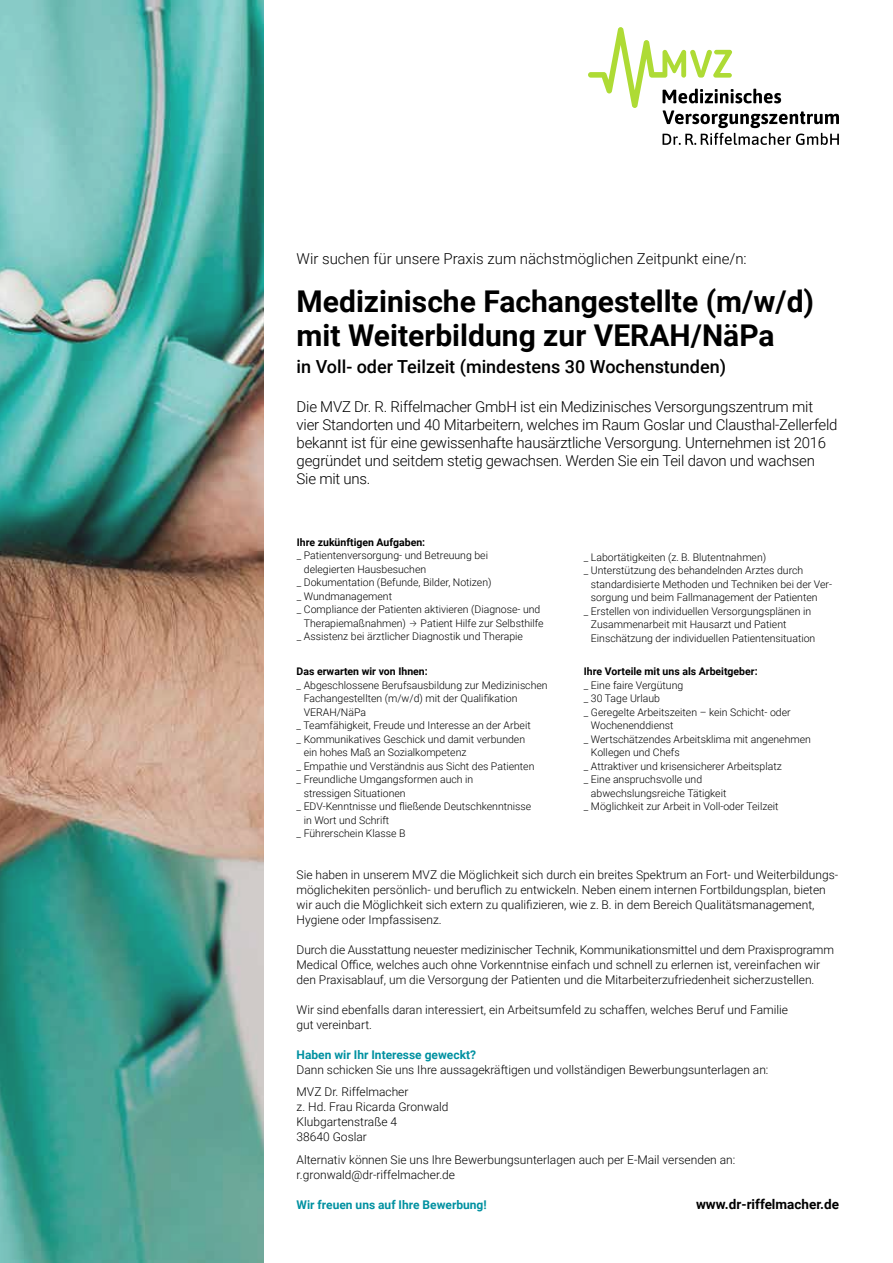
<style>
.page{position:relative;width:893px;height:1263px;background:#fff}
.page>*{position:absolute;margin:0;border:0;box-sizing:border-box;transform-origin:0 0}
.t1{font:700 30px/34.5px "Roboto";color:#000}
.t2{font:500 18px "Roboto";color:#000}
.t3{font:300 15px/18px "Roboto";letter-spacing:-.015em;color:#000}
.t4{font:700 13.5px "Roboto";color:#000}
.t5{font:300 12px/15px "Roboto";color:#000}
.t6{font:700 12px "Roboto";color:#0091a1}
.t7{font:300 10.5px "Roboto";color:#000}
.t8{font:700 10.5px "Roboto";color:#000}
.s1{font-family:"Fira Sans";font-weight:200}
</style>
<div class="page">
<img style="left:0;top:0;width:264px;height:1263px">
<svg style="left:588px;top:27px;width:251px;height:118px"></svg>
<h3 class="t3" style="left:297px;top:250px;width:452px">Wir suchen für unsere Praxis zum nächstmöglichen Zeitpunkt eine/n:</h3>
<h1 class="t1" style="left:297px;top:283px;width:519px">Medizinische Fachangestellte (m/w/d) mit Weiterbildung zur VERAH/NäPa</h1>
<h2 class="t2" style="left:297px;top:354px;width:431px">in Voll- oder Teilzeit (mindestens 30 Wochenstunden)</h2>
<p class="t3" style="left:297px;top:397px;width:542px">Die MVZ Dr. R. Riffelmacher GmbH ist ein Medizinisches Versorgungszentrum mit vier Standorten und 40 Mitarbeitern, welches im Raum Goslar und Clausthal-Zellerfeld bekannt ist für eine gewissenhafte hausärztliche Versorgung. Unternehmen ist 2016 gegründet und seitdem stetig gewachsen. Werden Sie ein Teil davon und wachsen Sie mit uns.</p>
<p class="t8" style="left:297px;top:535px;width:130px">Ihre zukünftigen Aufgaben:</p>
<p class="t7" style="left:297px;top:548px;width:193px">_ Patientenversorgung- und Betreuung bei</p>
<p class="t7" style="left:304px;top:562px;width:124px">delegierten Hausbesuchen</p>
<p class="t7" style="left:297px;top:575px;width:196px">_ Dokumentation (Befunde, Bilder, Notizen)</p>
<p class="t7" style="left:297px;top:589px;width:97px">_ Wundmanagement</p>
<p class="t7" style="left:297px;top:602px;width:245px">_ Compliance der Patienten aktivieren (Diagnose- und</p>
<p class="t7" style="left:304px;top:616px;width:241px">Therapiemaßnahmen) <span class="s1">→</span> Patient Hilfe zur Selbsthilfe</p>
<p class="t7" style="left:297px;top:629px;width:228px">_ Assistenz bei ärztlicher Diagnostik und Therapie</p>
<p class="t8" style="left:297px;top:664px;width:133px">Das erwarten wir von Ihnen:</p>
<p class="t7" style="left:297px;top:677px;width:253px">_ Abgeschlossene Berufsausbildung zur Medizinischen</p>
<p class="t7" style="left:304px;top:691px;width:215px">Fachangestellten (m/w/d) mit der Qualifikation</p>
<p class="t7" style="left:304px;top:704px;width:64px">VERAH/NäPa</p>
<p class="t7" style="left:297px;top:718px;width:236px">_ Teamfähigkeit, Freude und Interesse an der Arbeit</p>
<p class="t7" style="left:297px;top:731px;width:230px">_ Kommunikatives Geschick und damit verbunden</p>
<p class="t7" style="left:304px;top:745px;width:164px">ein hohes Maß an Sozialkompetenz</p>
<p class="t7" style="left:297px;top:758px;width:239px">_ Empathie und Verständnis aus Sicht des Patienten</p>
<p class="t7" style="left:297px;top:772px;width:178px">_ Freundliche Umgangsformen auch in</p>
<p class="t7" style="left:304px;top:785px;width:103px">stressigen Situationen</p>
<p class="t7" style="left:297px;top:799px;width:236px">_ EDV-Kenntnisse und fließende Deutschkenntnisse</p>
<p class="t7" style="left:304px;top:813px;width:87px">in Wort und Schrift</p>
<p class="t7" style="left:297px;top:826px;width:111px">_ Führerschein Klasse B</p>
<p class="t7" style="left:584px;top:550px;width:184px">_ Labortätigkeiten (z. B. Blutentnahmen)</p>
<p class="t7" style="left:584px;top:563px;width:221px">_ Unterstützung des behandelnden Arztes durch</p>
<p class="t7" style="left:591px;top:577px;width:243px">standardisierte Methoden und Techniken bei der Ver-</p>
<p class="t7" style="left:591px;top:590px;width:228px">sorgung und beim Fallmanagement der Patienten</p>
<p class="t7" style="left:584px;top:604px;width:229px">_ Erstellen von individuellen Versorgungsplänen in</p>
<p class="t7" style="left:591px;top:617px;width:197px">Zusammenarbeit mit Hausarzt und Patient</p>
<p class="t7" style="left:591px;top:631px;width:226px">Einschätzung der individuellen Patientensituation</p>
<p class="t8" style="left:584px;top:664px;width:175px">Ihre Vorteile mit uns als Arbeitgeber:</p>
<p class="t7" style="left:584px;top:678px;width:101px">_ Eine faire Vergütung</p>
<p class="t7" style="left:584px;top:691px;width:78px">_ 30 Tage Urlaub</p>
<p class="t7" style="left:584px;top:705px;width:208px">_ Geregelte Arbeitszeiten – kein Schicht- oder</p>
<p class="t7" style="left:591px;top:718px;width:84px">Wochenenddienst</p>
<p class="t7" style="left:584px;top:732px;width:229px">_ Wertschätzendes Arbeitsklima mit angenehmen</p>
<p class="t7" style="left:591px;top:745px;width:90px">Kollegen und Chefs</p>
<p class="t7" style="left:584px;top:759px;width:199px">_ Attraktiver und krisensicherer Arbeitsplatz</p>
<p class="t7" style="left:584px;top:772px;width:120px">_ Eine anspruchsvolle und</p>
<p class="t7" style="left:591px;top:786px;width:137px">abwechslungsreiche Tätigkeit</p>
<p class="t7" style="left:584px;top:799px;width:196px">_ Möglichkeit zur Arbeit in Voll-oder Teilzeit</p>
<p class="t5" style="left:297px;top:867px;width:543px">Sie haben in unserem MVZ die Möglichkeit sich durch ein breites Spektrum an Fort- und Weiterbildungs&shy;möglichekiten persönlich- und beruflich zu entwickeln. Neben einem internen Fortbildungsplan, bieten wir auch die Möglichkeit sich extern zu qualifizieren, wie z. B. in dem Bereich Qualitätsmanagement, Hygiene oder Impfassisenz.</p>
<p class="t5" style="left:297px;top:942px;width:539px">Durch die Ausstattung neuester medizinischer Technik, Kommunikationsmittel und dem Praxisprogramm<br>Medical Office, welches auch ohne Vorkenntnise einfach und schnell zu erlernen ist, vereinfachen wir den Praxisablauf, um die Versorgung der Patienten und die Mitarbeiterzufriedenheit sicherzustellen.</p>
<p class="t5" style="left:297px;top:1002px;width:493px">Wir sind ebenfalls daran interessiert, ein Arbeitsumfeld zu schaffen, welches Beruf und Familie gut vereinbart.</p>
<p class="t6" style="left:297px;top:1046px;width:181px">Haben wir Ihr Interesse geweckt?</p>
<p class="t5" style="left:297px;top:1058px;width:473px;line-height:22.5px">Dann schicken Sie uns Ihre aussagekräftigen und vollständigen Bewerbungsunterlagen an:<br>MVZ Dr. Riffelmacher</p>
<p class="t5" style="left:297px;top:1099px;width:154px">z. Hd. Frau Ricarda Gronwald<br>Klubgartenstraße 4<br>38640 Goslar</p>
<p class="t5" style="left:297px;top:1152px;width:440px">Alternativ können Sie uns Ihre Bewerbungsunterlagen auch per E-Mail versenden an: r.gronwald@dr-riffelmacher.de</p>
<p class="t6" style="left:297px;top:1196px;width:192px">Wir freuen uns auf Ihre Bewerbung!</p>
<p class="t4" style="left:696px;top:1195px;width:144px">www.dr-riffelmacher.de</p>
</div>
